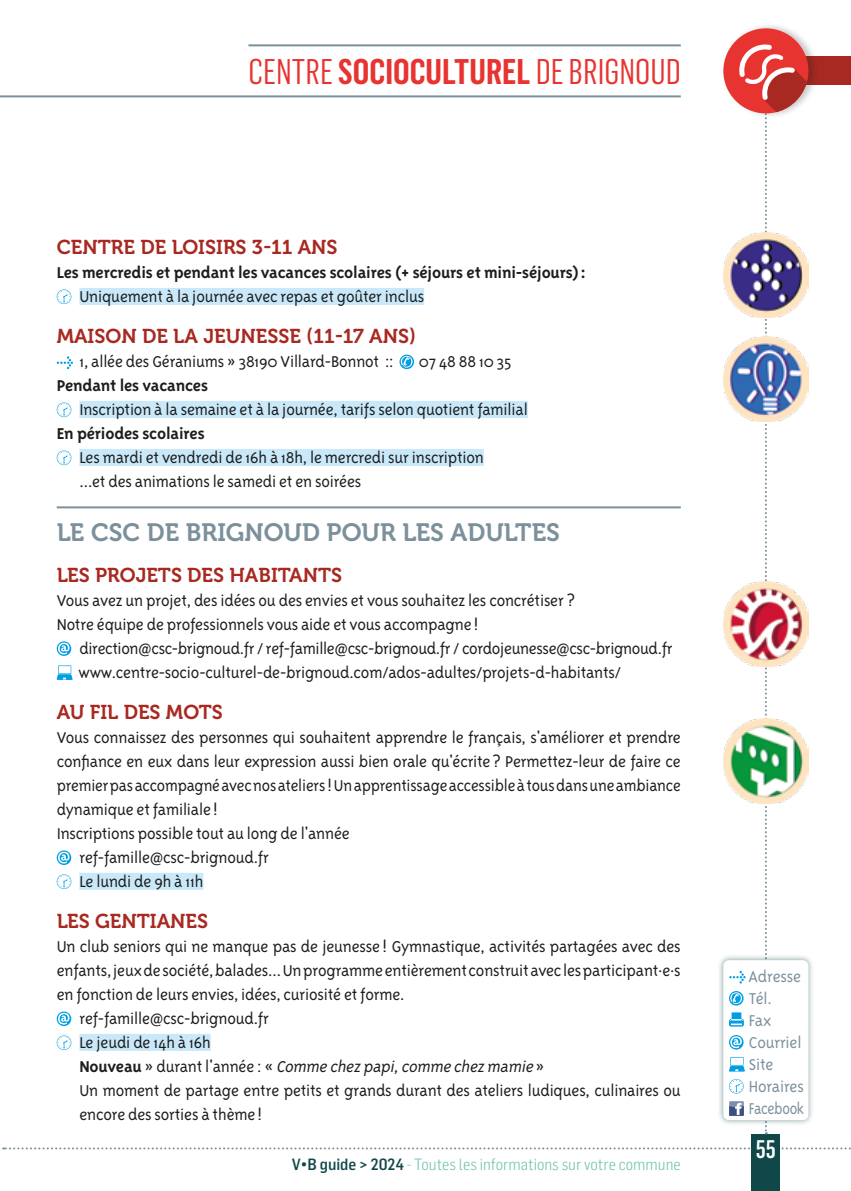
<style>
.page{position:relative;width:851px;height:1191px;background:#fff}
.page>*{position:absolute;margin:0;border:0;box-sizing:border-box;transform-origin:0 0}
.t1{font:35px "Flama Condensed";color:#e73431}
.t2{font:25px "Museo 700";color:#7c909b}
.t3{font:500 25px "Flama Condensed";color:#fff}
.t4{font:20px "Museo 700";color:#a82921}
.t5{font:300 18px/24px "Triplex Sans OT";letter-spacing:-.01em;color:#1d1d1b}
.t6{font:700 18px "Triplex Sans OT";letter-spacing:-.01em;color:#1d1d1b}
.t7{font:italic 300 18px "Triplex Sans OT";color:#1d1d1b}
.t8{font:300 18px/22px "Triplex Sans OT";letter-spacing:-.01em;color:#7c909b}
.t9{font:300 16px "Flama Semicondensed";color:#69c0ac}
.s1{font-weight:600}
.s2{font-weight:700;font-style:normal}
.s3{font-style:normal}
.s4{font-weight:500;color:#104849}
</style>
<div class="page">
<svg style="left:3px;top:1147px;width:848px;height:2px"></svg>
<div style="left:751px;top:1134px;width:29px;height:57px;background:#104849"></div>
<div style="left:766px;top:57px;width:84px;height:28px;background:#a82921"></div>
<hr style="left:0;top:95px;width:680px;height:2px;background:#7c909b">
<hr style="left:248px;top:44px;width:432px;height:2px;background:#7c909b">
<div style="left:721px;top:22px;width:97px;height:97px;background:#1d1d1b;opacity:.25"></div>
<div style="left:723px;top:28px;width:85px;height:85px;background:#e73431;border-radius:50%"></div>
<div style="left:79px;top:288px;width:345px;height:17px;background:#c9e9fb"></div>
<div style="left:79px;top:401px;width:448px;height:17px;background:#c9e9fb"></div>
<div style="left:79px;top:449px;width:404px;height:17px;background:#c9e9fb"></div>
<div style="left:79px;top:873px;width:124px;height:17px;background:#c9e9fb"></div>
<div style="left:79px;top:1034px;width:132px;height:17px;background:#c9e9fb"></div>
<svg style="left:57px;top:289px;width:14px;height:15px"></svg>
<svg style="left:57px;top:356px;width:16px;height:13px"></svg>
<svg style="left:399px;top:354px;width:15px;height:15px"></svg>
<svg style="left:401px;top:356px;width:11px;height:11px"></svg>
<svg style="left:57px;top:402px;width:14px;height:15px"></svg>
<svg style="left:57px;top:450px;width:14px;height:15px"></svg>
<hr style="left:57px;top:506px;width:623px;height:2px;background:#7c909b">
<svg style="left:57px;top:641px;width:14px;height:15px"></svg>
<svg style="left:58px;top:642px;width:11px;height:12px"></svg>
<svg style="left:57px;top:665px;width:16px;height:15px"></svg>
<svg style="left:57px;top:850px;width:14px;height:15px"></svg>
<svg style="left:58px;top:851px;width:11px;height:12px"></svg>
<svg style="left:57px;top:874px;width:14px;height:15px"></svg>
<svg style="left:57px;top:1011px;width:14px;height:15px"></svg>
<svg style="left:58px;top:1012px;width:11px;height:12px"></svg>
<svg style="left:57px;top:1035px;width:14px;height:15px"></svg>
<div style="left:717px;top:954px;width:97px;height:172px;background:#104849;opacity:.5"></div>
<div style="left:723px;top:960px;width:85px;height:160px;background:#fff;border-radius:6px"></div>
<svg style="left:728px;top:44px;width:78px;height:1090px"></svg>
<img style="left:723px;top:232px;width:85px;height:85px">
<img style="left:723px;top:718px;width:85px;height:85px">
<img style="left:723px;top:336px;width:85px;height:85px">
<img style="left:723px;top:581px;width:85px;height:85px">
<h1 class="t1" style="left:248px;top:49px;width:433px">CENTRE <span class="s1">SOCIOCULTUREL</span> DE BRIGNOUD</h1>
<p class="t4" style="left:57px;top:236px;width:282px">CENTRE DE LOISIRS 3-11 ANS</p>
<p class="t6" style="left:57px;top:262px;width:530px">Les mercredis et pendant les vacances scolaires (+ séjours et mini-séjours):</p>
<p class="t5" style="left:79px;top:284px;width:346px">Uniquement à la journée avec repas et goûter inclus</p>
<p class="t4" style="left:57px;top:325px;width:361px">MAISON DE LA JEUNESSE (11-17 ANS)</p>
<p class="t5" style="left:79px;top:349px;width:315px">1, allée des Géraniums » 38190 Villard-Bonnot ::</p>
<p class="t5" style="left:418px;top:349px;width:94px">07 48 88 10 35</p>
<p class="t6" style="left:57px;top:375px;width:153px">Pendant les vacances</p>
<p class="t5" style="left:79px;top:397px;width:450px">Inscription à la semaine et à la journée, tarifs selon quotient familial</p>
<p class="t6" style="left:57px;top:423px;width:149px">En périodes scolaires</p>
<p class="t5" style="left:79px;top:445px;width:406px">Les mardi et vendredi de 16h à 18h, le mercredi sur inscription …et des animations le samedi et en soirées</p>
<h2 class="t2" style="left:57px;top:518px;width:504px">LE CSC DE BRIGNOUD POUR LES ADULTES</h2>
<p class="t4" style="left:57px;top:564px;width:287px">LES PROJETS DES HABITANTS</p>
<p class="t5" style="left:57px;top:588px;width:520px">Vous avez un projet, des idées ou des envies et vous souhaitez les concrétiser ?<br>Notre équipe de professionnels vous aide et vous accompagne!</p>
<p class="t5" style="left:79px;top:636px;width:595px">direction@csc-brignoud.fr / ref-famille@csc-brignoud.fr / cordojeunesse@csc-brignoud.fr www.centre-socio-culturel-de-brignoud.com/ados-adultes/projets-d-habitants/</p>
<p class="t4" style="left:57px;top:701px;width:168px">AU FIL DES MOTS</p>
<p class="t5" style="left:57px;top:725px;width:625px">Vous connaissez des personnes qui souhaitent apprendre le français, s'améliorer et prendre</p>
<p class="t5" style="left:57px;top:749px;width:625px">confiance en eux dans leur expression aussi bien orale qu'écrite? Permettez-leur de faire ce</p>
<p class="t5" style="left:57px;top:773px;width:625px">premier pas accompagné avec nos ateliers! Un apprentissage accessible à tous dans une ambiance</p>
<p class="t5" style="left:57px;top:797px;width:163px">dynamique et familiale!</p>
<p class="t5" style="left:57px;top:821px;width:294px">Inscriptions possible tout au long de l'année</p>
<p class="t5" style="left:79px;top:845px;width:191px">ref-famille@csc-brignoud.fr</p>
<p class="t5" style="left:79px;top:869px;width:125px">Le lundi de 9h à 11h</p>
<p class="t4" style="left:57px;top:910px;width:153px">LES GENTIANES</p>
<p class="t5" style="left:57px;top:934px;width:625px">Un club seniors qui ne manque pas de jeunesse! Gymnastique, activités partagées avec des</p>
<p class="t5" style="left:57px;top:958px;width:625px">enfants, jeux de société, balades… Un programme entièrement construit avec les participant.e.s</p>
<p class="t5" style="left:57px;top:982px;width:349px">en fonction de leurs envies, idées, curiosité et forme.</p>
<p class="t5" style="left:79px;top:1006px;width:191px">ref-famille@csc-brignoud.fr</p>
<p class="t5" style="left:79px;top:1030px;width:133px">Le jeudi de 14h à 16h</p>
<p class="t7" style="left:79px;top:1056px;width:466px"><span class="s2">N o uve a u</span> <span class="s3">» d uran t l ' an n é e : «</span> Comme chezpapi,comme chezmamie <span class="s3">»</span></p>
<p class="t5" style="left:79px;top:1078px;width:602px">Un moment de partage entre petits et grands durant des ateliers ludiques, culinaires ou</p>
<p class="t5" style="left:79px;top:1102px;width:185px">encore des sorties à thème!</p>
<p class="t9" style="left:292px;top:1154px;width:390px"><span class="s4">V•B guide &gt; 2024</span> - Toutes les informations sur votre commune</p>
<p class="t8" style="left:748px;top:965px;width:57px">Adresse<br>Tél.<br>Fax<br>Courriel<br>Site<br>Horaires<br>Facebook</p>
<h2 class="t3" style="left:755px;top:1133px;width:22px">55</h2>
</div>
